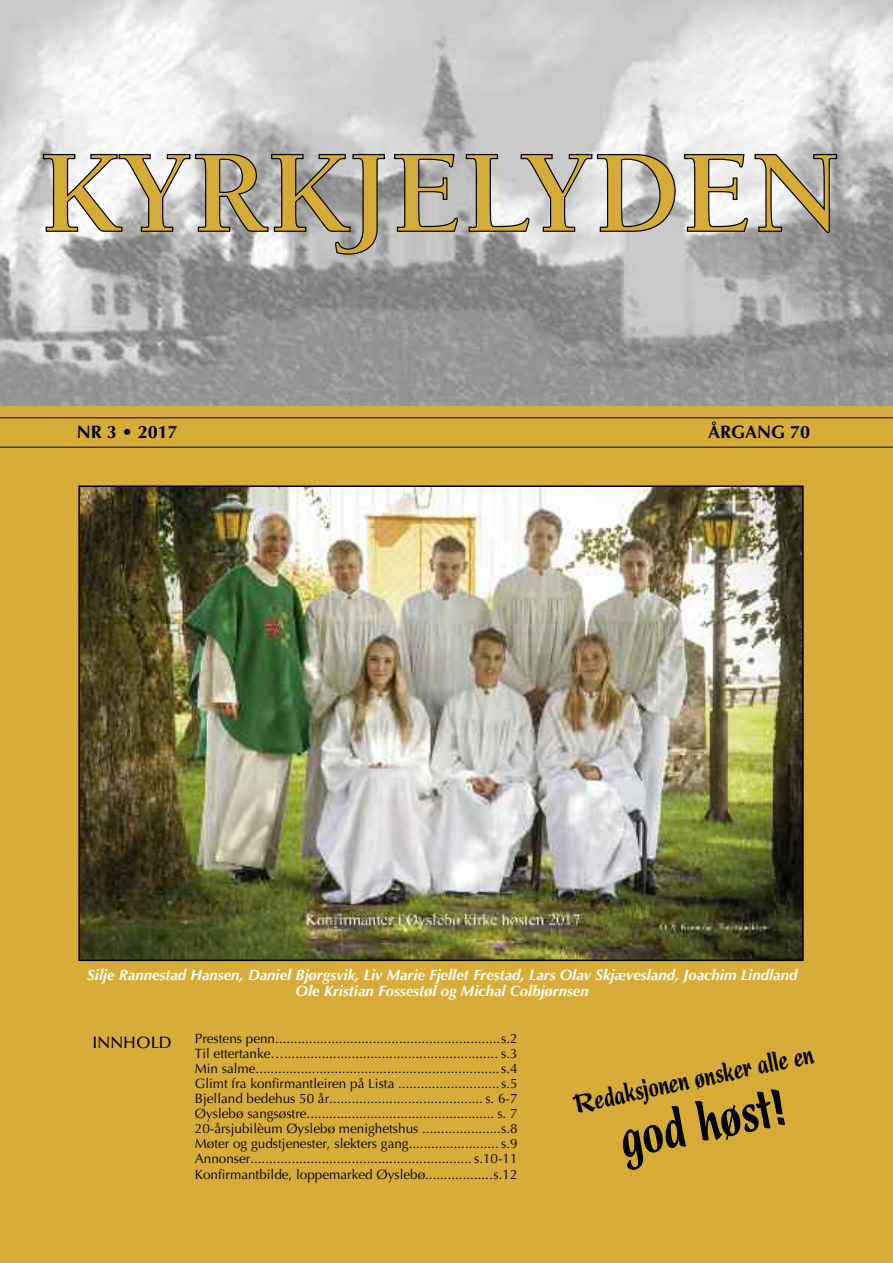
<style>
.page{position:relative;width:893px;height:1263px;background:#fff}
.page>*{position:absolute;margin:0;border:0;box-sizing:border-box;transform-origin:0 0}
.t1{font:900 condensed 63px "Present LT Std";color:#000;scale:.8 1}
.t2{font:900 condensed 30px "Present LT Std";color:#000;scale:.8 1}
.t3{font:700 18px "Optima LT Std";color:#000}
.t4{font:500 16.5px "Optima LT Std";color:#000}
.t5{font:italic 700 15px/16.5px "Optima LT Std";color:#fff;text-align:center}
.t6{font:13.5px/15px "Optima LT Std";color:#000;text-align:justify}
</style>
<div class="page">
<img style="left:0;top:0;width:893px;height:406px">
<div style="left:0;top:406px;width:893px;height:857px;background:#d7ac39"></div>
<svg style="left:0;top:417px;width:893px;height:30px"></svg>
<img style="left:81px;top:488px;width:720px;height:470px">
<div style="left:78px;top:485px;width:726px;height:476px;border:2px solid #000"></div>
<svg style="left:43px;top:154px;width:343px;height:101px"></svg>
<svg style="left:393px;top:154px;width:66px;height:78px;background:#ada07e"></svg>
<svg style="left:465px;top:154px;width:211px;height:78px;background:#c1b594"></svg>
<svg style="left:683px;top:154px;width:154px;height:80px"></svg>
<h3 class="t3" style="left:77px;top:424px;width:102px">NR 3 • 2017</h3>
<h3 class="t3" style="left:708px;top:424px;width:104px">ÅRGANG 70</h3>
<p class="t5" style="left:87px;top:968px;width:712px">Silje Rannestad Hansen, Daniel Bjørgsvik, Liv Marie Fjellet Frestad, Lars Olav Skjævesland, Joachim Lindland<br>Ole Kristian Fossestøl og Michal Colbjørnsen</p>
<p class="t4" style="left:92px;top:1036px;width:81px">INNHOLD</p>
<p class="t6" style="left:195px;top:1033px;width:324px">Prestens penn............................................................s.2<br>Til ettertanke…......................................................... s.3<br>Min salme.................................................................s.4<br>Glimt fra konfirmantleiren på Lista ...........................s.5<br>Bjelland bedehus 50 år......................................... s. 6-7<br>Øyslebø sangsøstre.................................................. s. 7<br>20-årsjubilèum Øyslebø menighetshus .....................s.8<br>Møter og gudstjenester, slekters gang........................ s.9<br>Annonser........................................................... s.10-11<br>Konfirmantbilde, loppemarked Øyslebø..................s.12</p>
<h2 class="t2" style="left:572px;top:1094px;width:307px;rotate:-12deg">Redaksjonen ønsker alle en</h2>
<h1 class="t1" style="left:616px;top:1118px;width:211px;rotate:-12deg">god høst!</h1>
</div>
